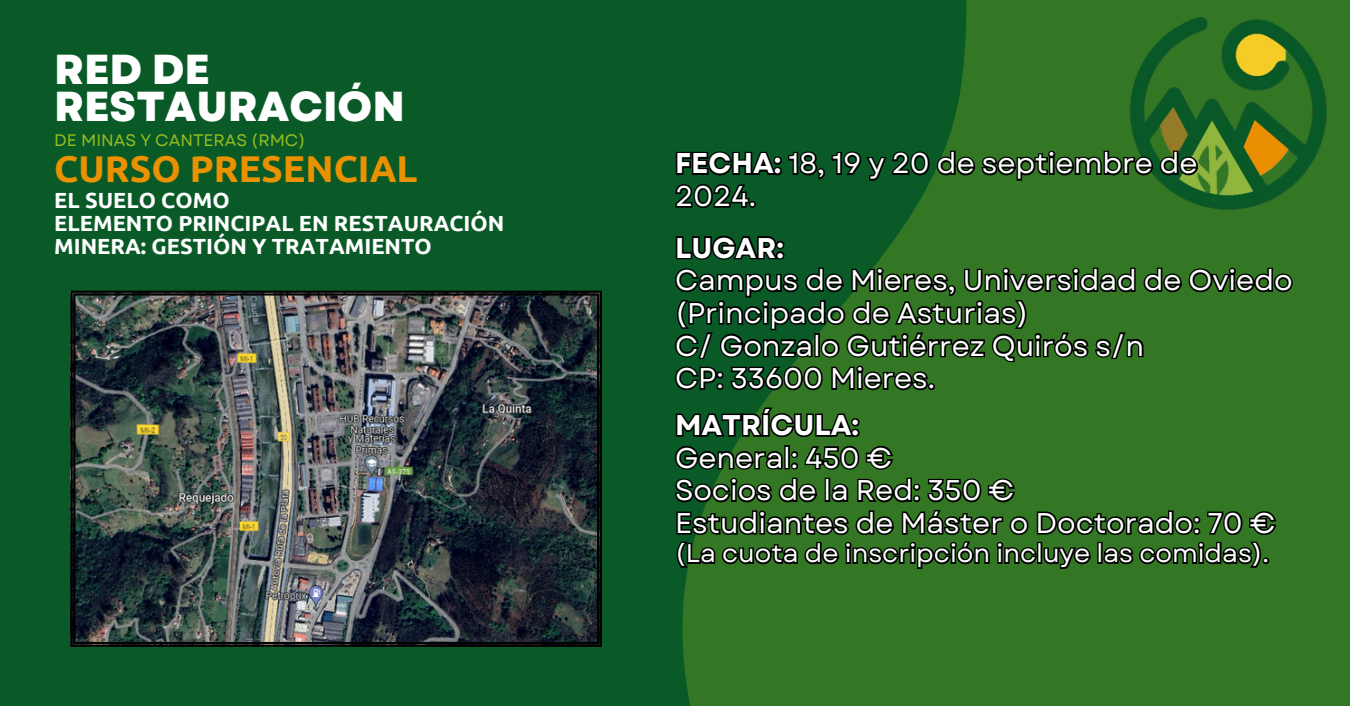
<style>
.page{position:relative;width:1350px;height:706px;background:#fff}
.page>*{position:absolute;margin:0;border:0;box-sizing:border-box;transform-origin:0 0}
.t1{font:800 41.85px/37.7px "Garet";color:#fff}
.t2{font:700 37.35px "Ubuntu";color:#ea9100}
.t3{font:28.5px/32.7px "Garet";color:#fff}
.t4{font:25.5px "Garet";color:#fff}
.t5{font:700 21.9px/23.1px "Ubuntu";color:#fff}
.t6{font:16.65px "Garet";color:#96be1e}
.s1{font-weight:700}
</style>
<div class="page">
<div style="left:0;top:0;width:1350px;height:705px;background:#0a5a28"></div>
<svg style="left:682px;top:0;width:668px;height:705px;fill:#337725"></svg>
<img style="left:1127px;top:18px;width:200px;height:194px">
<svg style="left:675px;top:148px;width:526px;height:62px"></svg>
<svg style="left:675px;top:233px;width:620px;height:159px"></svg>
<svg style="left:675px;top:406px;width:603px;height:165px"></svg>
<img style="left:71px;top:290px;width:531px;height:356px">
<h2 class="t1" style="left:54px;top:50px;width:352px">RED DE<br>RESTAURACIÓN</h2>
<h2 class="t6" style="left:54px;top:128px;width:253px">DE MINAS Y CANTERAS (RMC)</h2>
<p class="t2" style="left:54px;top:147px;width:365px">CURSO PRESENCIAL</p>
<p class="t5" style="left:54px;top:188px;width:452px">EL SUELO COMO<br>ELEMENTO PRINCIPAL EN RESTAURACIÓN<br>MINERA: GESTIÓN Y TRATAMIENTO</p>
<h1 class="t3" style="left:675px;top:147px;width:524px"><span class="s1">FECHA:</span> 18, 19 y 20 de septiembre de<br>2024.</h1>
<p class="t3" style="left:675px;top:231px;width:619px"><span class="s1">LUGAR:<br></span>Campus de Mieres, Universidad de Oviedo (Principado de Asturias)<br>C/ Gonzalo Gutiérrez Quirós s/n<br>CP: 33600 Mieres.</p>
<h4 class="t3" style="left:675px;top:409px;width:602px"><span class="s1">MATRÍCULA:<br></span>General: 450 €<br>Socios de la Red: 350 €<br>Estudiantes de Máster o Doctorado: 70 €</h4>
<h4 class="t4" style="left:675px;top:535px;width:596px">(La cuota de inscripción incluye las comidas).</h4>
</div>
